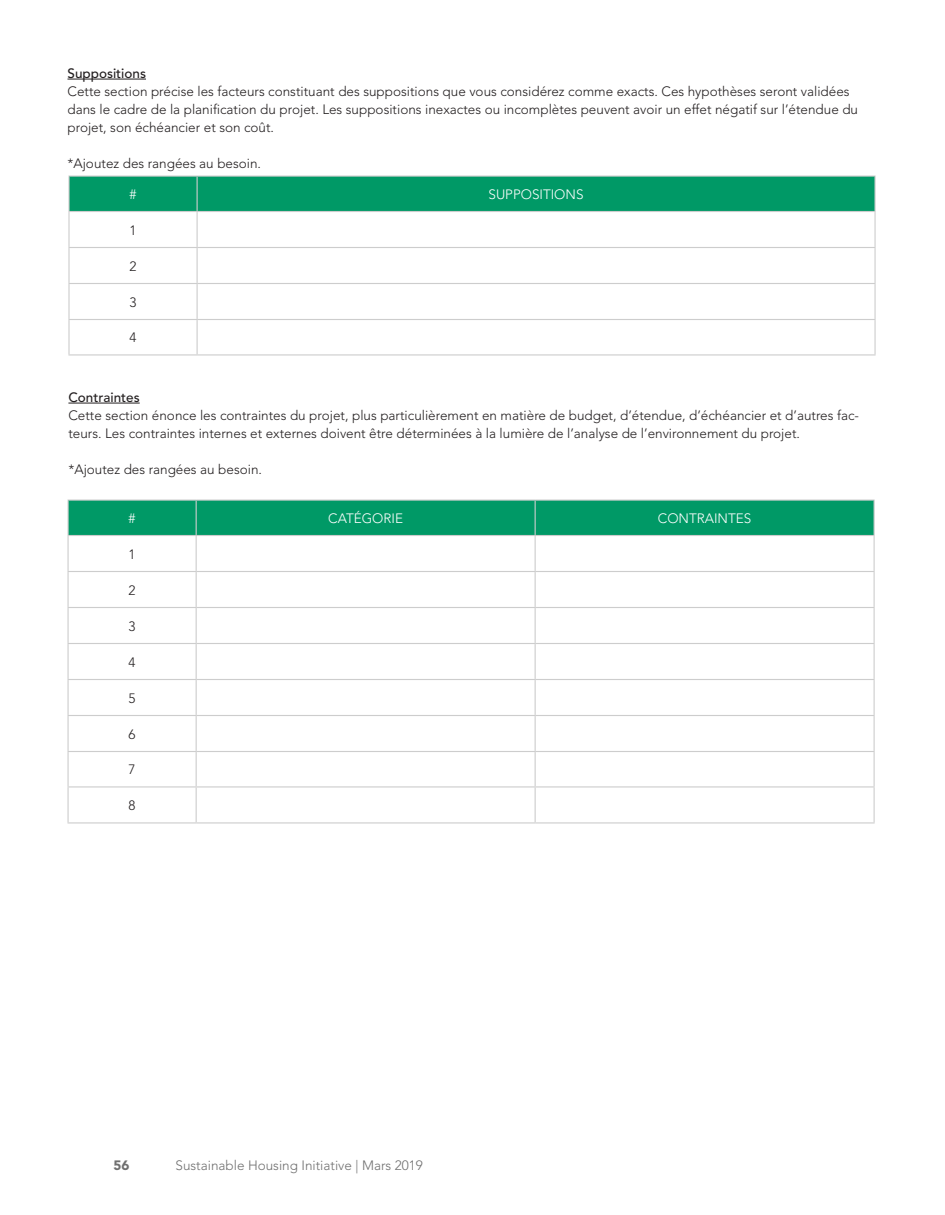
<style>
.page{position:relative;width:945px;height:1215px;background:#fff}
.page>*{position:absolute;margin:0;border:0;box-sizing:border-box;transform-origin:0 0}
.Table_Data_plain_cen{font:300 13.5px/18px "Avenir LT Std";color:#231f20}
.t1{font:300 13.5px "Avenir LT Std";color:#707070}
.Green_table_headings{font:300 13.5px "Avenir LT Std";color:#fff}
.Basic_Heading_Small{font:500 13.5px "Avenir LT Std";color:#231f20}
.t2{font:900 13.5px "Avenir LT Std";color:#707070}
</style>
<div class="page">
<div style="left:70px;top:177px;width:804px;height:34px;background:#096"></div>
<hr style="left:68px;top:176px;width:129px;height:1px;background:#cdcdcd">
<hr style="left:68px;top:177px;width:2px;height:34px;background:#cdcdcd">
<hr style="left:197px;top:176px;width:679px;height:1px;background:#cdcdcd">
<hr style="left:197px;top:177px;width:1px;height:34px;background:#cdcdcd">
<hr style="left:874px;top:177px;width:2px;height:34px;background:#cdcdcd">
<hr style="left:68px;top:211px;width:129px;height:1px;background:#cdcdcd">
<hr style="left:68px;top:212px;width:2px;height:35px;background:#cdcdcd">
<hr style="left:197px;top:211px;width:679px;height:1px;background:#cdcdcd">
<hr style="left:197px;top:212px;width:1px;height:35px;background:#cdcdcd">
<hr style="left:874px;top:212px;width:2px;height:35px;background:#cdcdcd">
<hr style="left:68px;top:247px;width:129px;height:1px;background:#cdcdcd">
<hr style="left:68px;top:248px;width:2px;height:35px;background:#cdcdcd">
<hr style="left:197px;top:247px;width:679px;height:1px;background:#cdcdcd">
<hr style="left:197px;top:248px;width:1px;height:35px;background:#cdcdcd">
<hr style="left:874px;top:248px;width:2px;height:35px;background:#cdcdcd">
<hr style="left:68px;top:283px;width:129px;height:1px;background:#cdcdcd">
<hr style="left:68px;top:284px;width:2px;height:35px;background:#cdcdcd">
<hr style="left:197px;top:283px;width:679px;height:1px;background:#cdcdcd">
<hr style="left:197px;top:284px;width:1px;height:35px;background:#cdcdcd">
<hr style="left:874px;top:284px;width:2px;height:35px;background:#cdcdcd">
<hr style="left:68px;top:319px;width:129px;height:1px;background:#cdcdcd">
<hr style="left:68px;top:320px;width:2px;height:34px;background:#cdcdcd">
<hr style="left:197px;top:319px;width:679px;height:1px;background:#cdcdcd">
<hr style="left:197px;top:320px;width:1px;height:34px;background:#cdcdcd">
<hr style="left:874px;top:320px;width:2px;height:34px;background:#cdcdcd">
<hr style="left:68px;top:354px;width:129px;height:2px;background:#cdcdcd">
<hr style="left:197px;top:354px;width:679px;height:2px;background:#cdcdcd">
<div style="left:69px;top:501px;width:805px;height:34px;background:#096"></div>
<hr style="left:68px;top:500px;width:128px;height:1px;background:#cdcdcd">
<hr style="left:68px;top:501px;width:1px;height:34px;background:#cdcdcd">
<hr style="left:196px;top:500px;width:339px;height:1px;background:#cdcdcd">
<hr style="left:196px;top:501px;width:1px;height:34px;background:#cdcdcd">
<hr style="left:535px;top:500px;width:340px;height:1px;background:#cdcdcd">
<hr style="left:535px;top:501px;width:1px;height:34px;background:#cdcdcd">
<hr style="left:874px;top:501px;width:1px;height:34px;background:#cdcdcd">
<hr style="left:68px;top:535px;width:128px;height:1px;background:#cdcdcd">
<hr style="left:68px;top:536px;width:1px;height:35px;background:#cdcdcd">
<hr style="left:196px;top:535px;width:339px;height:1px;background:#cdcdcd">
<hr style="left:196px;top:536px;width:1px;height:35px;background:#cdcdcd">
<hr style="left:535px;top:535px;width:340px;height:1px;background:#cdcdcd">
<hr style="left:535px;top:536px;width:1px;height:35px;background:#cdcdcd">
<hr style="left:874px;top:536px;width:1px;height:35px;background:#cdcdcd">
<hr style="left:68px;top:571px;width:128px;height:1px;background:#cdcdcd">
<hr style="left:68px;top:572px;width:1px;height:35px;background:#cdcdcd">
<hr style="left:196px;top:571px;width:339px;height:1px;background:#cdcdcd">
<hr style="left:196px;top:572px;width:1px;height:35px;background:#cdcdcd">
<hr style="left:535px;top:571px;width:340px;height:1px;background:#cdcdcd">
<hr style="left:535px;top:572px;width:1px;height:35px;background:#cdcdcd">
<hr style="left:874px;top:572px;width:1px;height:35px;background:#cdcdcd">
<hr style="left:68px;top:607px;width:128px;height:1px;background:#cdcdcd">
<hr style="left:68px;top:608px;width:1px;height:35px;background:#cdcdcd">
<hr style="left:196px;top:607px;width:339px;height:1px;background:#cdcdcd">
<hr style="left:196px;top:608px;width:1px;height:35px;background:#cdcdcd">
<hr style="left:535px;top:607px;width:340px;height:1px;background:#cdcdcd">
<hr style="left:535px;top:608px;width:1px;height:35px;background:#cdcdcd">
<hr style="left:874px;top:608px;width:1px;height:35px;background:#cdcdcd">
<hr style="left:68px;top:643px;width:128px;height:1px;background:#cdcdcd">
<hr style="left:68px;top:644px;width:1px;height:35px;background:#cdcdcd">
<hr style="left:196px;top:643px;width:339px;height:1px;background:#cdcdcd">
<hr style="left:196px;top:644px;width:1px;height:35px;background:#cdcdcd">
<hr style="left:535px;top:643px;width:340px;height:1px;background:#cdcdcd">
<hr style="left:535px;top:644px;width:1px;height:35px;background:#cdcdcd">
<hr style="left:874px;top:644px;width:1px;height:35px;background:#cdcdcd">
<hr style="left:68px;top:679px;width:128px;height:1px;background:#cdcdcd">
<hr style="left:68px;top:680px;width:1px;height:35px;background:#cdcdcd">
<hr style="left:196px;top:679px;width:339px;height:1px;background:#cdcdcd">
<hr style="left:196px;top:680px;width:1px;height:35px;background:#cdcdcd">
<hr style="left:535px;top:679px;width:340px;height:1px;background:#cdcdcd">
<hr style="left:535px;top:680px;width:1px;height:35px;background:#cdcdcd">
<hr style="left:874px;top:680px;width:1px;height:35px;background:#cdcdcd">
<hr style="left:68px;top:715px;width:128px;height:1px;background:#cdcdcd">
<hr style="left:68px;top:716px;width:1px;height:35px;background:#cdcdcd">
<hr style="left:196px;top:715px;width:339px;height:1px;background:#cdcdcd">
<hr style="left:196px;top:716px;width:1px;height:35px;background:#cdcdcd">
<hr style="left:535px;top:715px;width:340px;height:1px;background:#cdcdcd">
<hr style="left:535px;top:716px;width:1px;height:35px;background:#cdcdcd">
<hr style="left:874px;top:716px;width:1px;height:35px;background:#cdcdcd">
<hr style="left:68px;top:751px;width:128px;height:1px;background:#cdcdcd">
<hr style="left:68px;top:752px;width:1px;height:34px;background:#cdcdcd">
<hr style="left:196px;top:751px;width:339px;height:1px;background:#cdcdcd">
<hr style="left:196px;top:752px;width:1px;height:34px;background:#cdcdcd">
<hr style="left:535px;top:751px;width:340px;height:1px;background:#cdcdcd">
<hr style="left:535px;top:752px;width:1px;height:34px;background:#cdcdcd">
<hr style="left:874px;top:752px;width:1px;height:34px;background:#cdcdcd">
<hr style="left:68px;top:786px;width:128px;height:2px;background:#cdcdcd">
<hr style="left:68px;top:788px;width:1px;height:34px;background:#cdcdcd">
<hr style="left:196px;top:786px;width:339px;height:2px;background:#cdcdcd">
<hr style="left:196px;top:788px;width:1px;height:34px;background:#cdcdcd">
<hr style="left:535px;top:786px;width:340px;height:2px;background:#cdcdcd">
<hr style="left:535px;top:788px;width:1px;height:34px;background:#cdcdcd">
<hr style="left:874px;top:788px;width:1px;height:34px;background:#cdcdcd">
<hr style="left:68px;top:822px;width:128px;height:2px;background:#cdcdcd">
<hr style="left:196px;top:822px;width:339px;height:2px;background:#cdcdcd">
<hr style="left:535px;top:822px;width:340px;height:2px;background:#cdcdcd">
<hr style="left:68px;top:79px;width:78px;height:1px;background:#231f20">
<hr style="left:68px;top:403px;width:72px;height:1px;background:#231f20">
<p class="Basic_Heading_Small" style="left:68px;top:65px;width:80px">Suppositions</p>
<p class="Table_Data_plain_cen" style="left:68px;top:82px;width:792px">Cette section précise les facteurs constituant des suppositions que vous considérez comme exacts. Ces hypothèses seront validées dans le cadre de la planification du projet. Les suppositions inexactes ou incomplètes peuvent avoir un effet négatif sur l’étendue du projet, son échéancier et son coût.</p>
<p class="Table_Data_plain_cen" style="left:68px;top:154px;width:195px">*Ajoutez des rangées au besoin.</p>
<p class="Green_table_headings" style="left:130px;top:186px;width:9px">#</p>
<p class="Green_table_headings" style="left:489px;top:186px;width:97px">SUPPOSITIONS</p>
<p class="Table_Data_plain_cen" style="left:130px;top:221px;width:9px">1</p>
<p class="Table_Data_plain_cen" style="left:130px;top:257px;width:9px">2</p>
<p class="Table_Data_plain_cen" style="left:130px;top:293px;width:9px">3</p>
<p class="Table_Data_plain_cen" style="left:130px;top:329px;width:9px">4</p>
<p class="Basic_Heading_Small" style="left:68px;top:389px;width:73px">Contraintes</p>
<p class="Table_Data_plain_cen" style="left:68px;top:406px;width:792px">Cette section énonce les contraintes du projet, plus particulièrement en matière de budget, d’étendue, d’échéancier et d’autres fac&shy;teurs. Les contraintes internes et externes doivent être déterminées à la lumière de l’analyse de l’environnement du projet.</p>
<p class="Table_Data_plain_cen" style="left:68px;top:460px;width:195px">*Ajoutez des rangées au besoin.</p>
<p class="Green_table_headings" style="left:129px;top:510px;width:9px">#</p>
<p class="Green_table_headings" style="left:328px;top:510px;width:76px">CATÉGORIE</p>
<p class="Green_table_headings" style="left:658px;top:510px;width:95px">CONTRAINTES</p>
<p class="Table_Data_plain_cen" style="left:129px;top:545px;width:9px">1</p>
<p class="Table_Data_plain_cen" style="left:129px;top:581px;width:9px">2</p>
<p class="Table_Data_plain_cen" style="left:129px;top:617px;width:9px">3</p>
<p class="Table_Data_plain_cen" style="left:129px;top:653px;width:9px">4</p>
<p class="Table_Data_plain_cen" style="left:129px;top:689px;width:9px">5</p>
<p class="Table_Data_plain_cen" style="left:129px;top:725px;width:9px">6</p>
<p class="Table_Data_plain_cen" style="left:129px;top:761px;width:9px">7</p>
<p class="Table_Data_plain_cen" style="left:129px;top:796px;width:9px">8</p>
<p class="t2" style="left:114px;top:1157px;width:17px">56</p>
<p class="t1" style="left:176px;top:1157px;width:249px">Sustainable Housing Initiative | Mars 2019</p>
</div>
